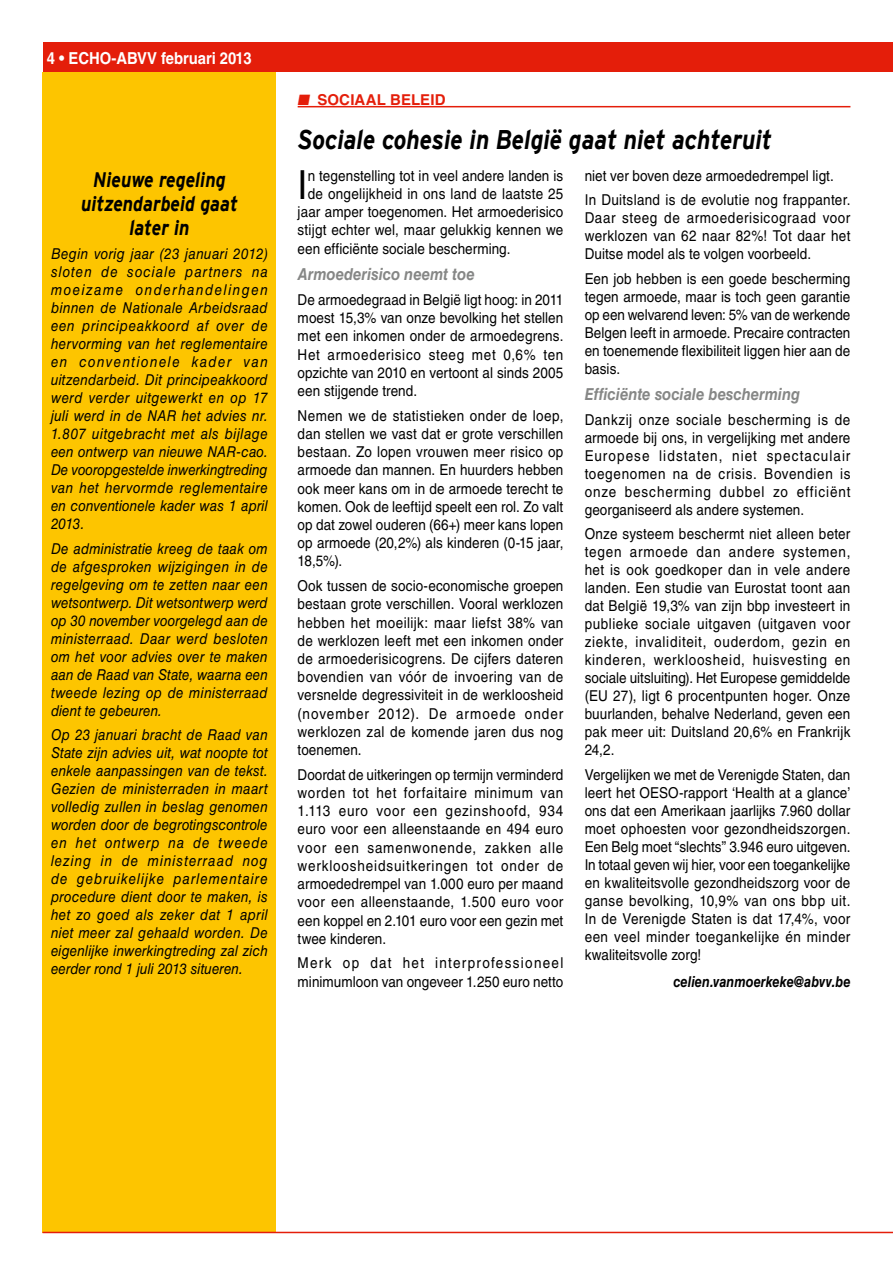
<style>
.page{position:relative;width:893px;height:1263px;background:#fff}
.page>*{position:absolute;margin:0;border:0;box-sizing:border-box;transform-origin:0 0}
.t1{font:40.05px "Helvetica LT Std";color:#000;scale:.9 1}
.t2{font:italic 700 27px "Interstate";color:#000;scale:.85 1}
.t3{font:italic 700 21px/24px "Interstate";color:#000;text-align:center;scale:.85 1}
.t4{font:italic 700 16.5px "Helvetica LT Std";color:#868786;scale:.9 1}
.t5{font:700 16.5px "Helvetica LT Std";color:#fff;scale:.9 1}
.t6{font:15px/18px "Helvetica LT Std";letter-spacing:.005em;color:#000;text-align:justify;scale:.9 1}
.t7{font:italic 15px/18px "Helvetica LT Std";letter-spacing:.005em;color:#000;text-align:justify;scale:.9 1}
.t8{font:italic 700 15px "Helvetica LT Std";letter-spacing:.005em;color:#000;scale:.85 1}
.t9{font:700 15px "Helvetica LT Std";letter-spacing:.01em;color:#e41e0a}
</style>
<div class="page">
<div style="left:43px;top:43px;width:850px;height:29px;background:#e41e0a"></div>
<div style="left:43px;top:72px;width:233px;height:1161px;background:#fdc500"></div>
<hr style="left:43px;top:1232px;width:850px;height:1px;background:#e41e0a">
<hr style="left:298px;top:106px;width:552px;height:1px;background:#e41e0a">
<p class="t5" style="left:47px;top:48px;width:229px">4 • ECHO-ABVV februari 2013</p>
<h3 class="t3" style="left:81px;top:167px;width:186px">Nieuwe regeling uitzendarbeid gaat later in</h3>
<p class="t7" style="left:51px;top:245px;width:242px">Begin vorig jaar (23 januari 2012) sloten de sociale partners na moeizame onderhandelingen binnen de Nationale Arbeidsraad een principeakkoord af over de hervorming van het reglementaire en conventionele kader van uitzendarbeid. Dit principeakkoord werd verder uitgewerkt en op 17 juli werd in de NAR het advies nr.<br>1.807 uitgebracht met als bijlage een ontwerp van nieuwe NAR-cao.<br>De vooropgestelde inwerkingtreding van het hervormde reglementaire en conventionele kader was 1 april 2013.</p>
<p class="t7" style="left:51px;top:539px;width:242px">De administratie kreeg de taak om de afgesproken wijzigingen in de regelgeving om te zetten naar een wetsontwerp. Dit wetsontwerp werd op 30 november voorgelegd aan de ministerraad. Daar werd besloten om het voor advies over te maken aan de Raad van State, waarna een tweede lezing op de ministerraad dient te gebeuren.</p>
<p class="t7" style="left:51px;top:726px;width:242px">Op 23 januari bracht de Raad van State zijn advies uit, wat noopte tot enkele aanpassingen van de tekst.<br>Gezien de ministerraden in maart volledig zullen in beslag genomen worden door de begrotingscontrole en het ontwerp na de tweede lezing in de ministerraad nog de gebruikelijke parlementaire procedure dient door te maken, is het zo goed als zeker dat 1 april niet meer zal gehaald worden. De eigenlijke inwerkingtreding zal zich eerder rond 1 juli 2013 situeren.</p>
<p class="t9" style="left:298px;top:90px;width:149px">■ SOCIAAL BELEID</p>
<h2 class="t2" style="left:298px;top:125px;width:559px">Sociale cohesie in België gaat niet achteruit</h2>
<h1 class="t1" style="left:298px;top:162px;width:13px">I</h1>
<p class="t6" style="left:308px;top:167px;width:286px">n tegenstelling tot in veel andere landen is</p>
<p class="t6" style="left:585px;top:163px;width:297px;line-height:24.5px">niet ver boven deze armoededrempel ligt.<br>In Duitsland is de evolutie nog frappanter.</p>
<p class="t6" style="left:585px;top:209px;width:297px">Daar steeg de armoederisicograad voor werklozen van 62 naar 82%! Tot daar het Duitse model als te volgen voorbeeld.</p>
<p class="t6" style="left:585px;top:269px;width:297px">Een job hebben is een goede bescherming tegen armoede, maar is toch geen garantie op een welvarend leven: 5% van de werkende Belgen leeft in armoede. Precaire contracten en toenemende flexibiliteit liggen hier aan de basis.</p>
<p class="t4" style="left:585px;top:384px;width:241px">Efficiënte sociale bescherming</p>
<p class="t6" style="left:585px;top:410px;width:297px">Dankzij onze sociale bescherming is de armoede bij ons, in vergelijking met andere Europese lidstaten, niet spectaculair toegenomen na de crisis. Bovendien is onze bescherming dubbel zo efficiënt georganiseerd als andere systemen.</p>
<p class="t6" style="left:585px;top:525px;width:297px">Onze systeem beschermt niet alleen beter tegen armoede dan andere systemen, het is ook goedkoper dan in vele andere landen. Een studie van Eurostat toont aan dat België 19,3% van zijn bbp investeert in publieke sociale uitgaven (uitgaven voor ziekte, invaliditeit, ouderdom, gezin en kinderen, werkloosheid, huisvesting en sociale uitsluiting). Het Europese gemiddelde (EU 27), ligt 6 procentpunten hoger. Onze buurlanden, behalve Nederland, geven een pak meer uit: Duitsland 20,6% en Frankrijk 24,2.</p>
<p class="t6" style="left:585px;top:765px;width:297px">Vergelijken we met de Verenigde Staten, dan leert het OESO-rapport ‘Health at a glance’ ons dat een Amerikaan jaarlijks 7.960 dollar moet ophoesten voor gezondheidszorgen.<br>Een Belg moet “slechts” 3.946 euro uitgeven.<br>In totaal geven wij hier, voor een toegankelijke en kwaliteitsvolle gezondheidszorg voor de ganse bevolking, 10,9% van ons bbp uit.<br>In de Verenigde Staten is dat 17,4%, voor een veel minder toegankelijke én minder kwaliteitsvolle zorg!</p>
<p class="t8" style="left:673px;top:972px;width:210px">celien.vanmoerkeke@abvv.be</p>
<p class="t6" style="left:308px;top:185px;width:286px">de ongelijkheid in ons land de laatste 25</p>
<p class="t6" style="left:298px;top:203px;width:297px">jaar amper toegenomen. Het armoederisico</p>
<p class="t6" style="left:298px;top:221px;width:297px">stijgt echter wel, maar gelukkig kennen we</p>
<p class="t6" style="left:298px;top:239px;width:238px">een efficiënte sociale bescherming.</p>
<p class="t4" style="left:298px;top:264px;width:198px">Armoederisico neemt toe</p>
<p class="t6" style="left:298px;top:290px;width:297px">De armoedegraad in België ligt hoog: in 2011 moest 15,3% van onze bevolking het stellen met een inkomen onder de armoedegrens.<br>Het armoederisico steeg met 0,6% ten opzichte van 2010 en vertoont al sinds 2005 een stijgende trend.</p>
<p class="t6" style="left:298px;top:406px;width:297px">Nemen we de statistieken onder de loep, dan stellen we vast dat er grote verschillen bestaan. Zo lopen vrouwen meer risico op armoede dan mannen. En huurders hebben ook meer kans om in de armoede terecht te komen. Ook de leeftijd speelt een rol. Zo valt op dat zowel ouderen (66+) meer kans lopen op armoede (20,2%) als kinderen (0-15 jaar, 18,5%).</p>
<p class="t6" style="left:298px;top:577px;width:297px">Ook tussen de socio-economische groepen bestaan grote verschillen. Vooral werklozen hebben het moeilijk: maar liefst 38% van de werklozen leeft met een inkomen onder de armoederisicogrens. De cijfers dateren bovendien van vóór de invoering van de versnelde degressiviteit in de werkloosheid (november 2012). De armoede onder werklozen zal de komende jaren dus nog toenemen.</p>
<p class="t6" style="left:298px;top:765px;width:297px">Doordat de uitkeringen op termijn verminderd worden tot het forfaitaire minimum van 1.113 euro voor een gezinshoofd, 934 euro voor een alleenstaande en 494 euro voor een samenwonende, zakken alle werkloosheidsuitkeringen tot onder de armoededrempel van 1.000 euro per maand voor een alleenstaande, 1.500 euro voor een koppel en 2.101 euro voor een gezin met twee kinderen.</p>
<p class="t6" style="left:298px;top:954px;width:297px">Merk op dat het interprofessioneel minimumloon van ongeveer 1.250 euro netto</p>
</div>
